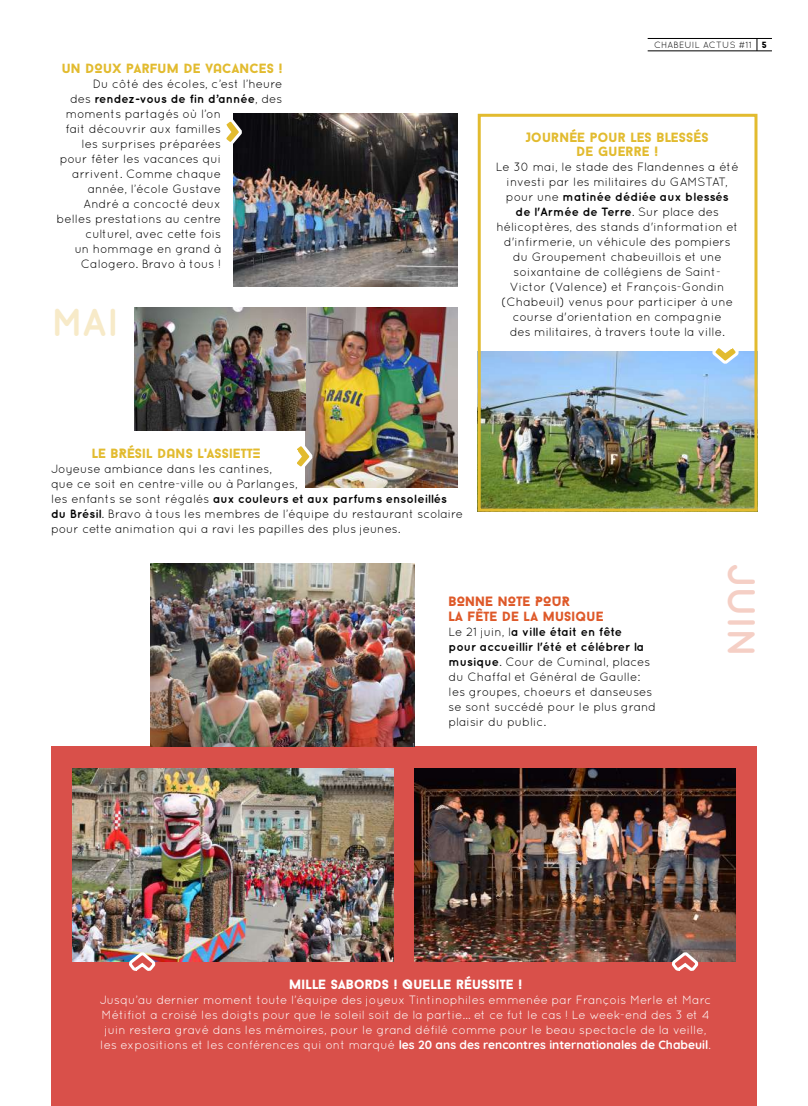
<style>
.page{position:relative;width:808px;height:1106px;background:#fff}
.page>*{position:absolute;margin:0;border:0;box-sizing:border-box;transform-origin:0 0}
.t1{font:700 39px "Quicksand";color:#f5cfc5}
.t2{font:700 39px "Quicksand";color:#f7eac8}
.t3{font:900 13.5px/14.2px "Baron Neue";color:#e2bb2f;text-align:center}
.t4{font:900 13.5px/14.2px "Baron Neue";color:#de5929}
.t5{font:900 13.5px "Baron Neue";color:#fff}
.t6{font:12px/15px "Quicksand";color:#000}
.t7{font:12px/15px "Quicksand";color:#fff;text-align:center}
.t8{font:700 12px "Quicksand";letter-spacing:-.01em;color:#000}
.t9{font:9px "Quicksand";letter-spacing:.03em;color:#000}
.s1{font-weight:400}
.s2{font-family:"Baron Neue";font-weight:900}
.s3{font-weight:700}
</style>
<div class="page">
<div style="left:51px;top:747px;width:706px;height:359px;background:#d9504a"></div>
<img style="left:234px;top:113px;width:223px;height:173px">
<img style="left:482px;top:351px;width:271px;height:156px">
<div style="left:478px;top:114px;width:279px;height:397px;border:3px solid #e2bb2f"></div>
<img style="left:72px;top:768px;width:321px;height:193px">
<img style="left:415px;top:768px;width:321px;height:193px">
<svg style="left:226px;top:118px;width:19px;height:27px"></svg>
<svg style="left:712px;top:348px;width:27px;height:19px"></svg>
<svg style="left:671px;top:949px;width:27px;height:22px"></svg>
<svg style="left:128px;top:949px;width:27px;height:22px"></svg>
<img style="left:306px;top:307px;width:151px;height:180px">
<img style="left:135px;top:307px;width:171px;height:123px">
<svg style="left:297px;top:442px;width:18px;height:27px"></svg>
<img style="left:150px;top:563px;width:265px;height:184px">
<svg style="left:757px;top:39px;width:1px;height:12px"></svg>
<hr style="left:648px;top:38px;width:124px;height:1px;background:#000">
<hr style="left:648px;top:51px;width:124px;height:1px;background:#000">
<p class="t3" style="left:62px;top:61px;width:222px">UN DOUX PARFUM DE VАCANCES !</p>
<p class="t6" style="left:93px;top:76px;width:191px">Du côté des écoles, c’est l’heure</p>
<p class="t8" style="left:70px;top:91px;width:214px"><span class="s1">des</span> rendez-vous de fin d’année<span class="s1">, des</span></p>
<p class="t6" style="left:66px;top:106px;width:157px">moments partagés où l’on</p>
<p class="t6" style="left:66px;top:121px;width:157px">fait découvrir aux familles</p>
<p class="t6" style="left:81px;top:136px;width:141px">les surprises préparées</p>
<p class="t6" style="left:60px;top:151px;width:163px">pour fêter les vacances qui</p>
<p class="t6" style="left:72px;top:166px;width:150px">arrivent. Comme chaque</p>
<p class="t6" style="left:88px;top:181px;width:135px">année, l’école Gustave</p>
<p class="t6" style="left:84px;top:196px;width:139px">André a concocté deux</p>
<p class="t6" style="left:57px;top:211px;width:166px">belles prestations au centre</p>
<p class="t6" style="left:85px;top:226px;width:137px">culturel, avec cette fois</p>
<p class="t6" style="left:75px;top:241px;width:148px">un hommage en grand à</p>
<p class="t6" style="left:81px;top:256px;width:142px">Calogero. Bravo à tous !</p>
<h1 class="t2" style="left:51px;top:299px;width:69px">MAI</h1>
<p class="t9" style="left:654px;top:39px;width:114px">CHABEUIL ACTUS #11 <span class="s2">5</span></p>
<p class="t3" style="left:526px;top:130px;width:184px">JOURNÉE POUR LES BLESSÉS<br>DE GUERRE !</p>
<p class="t6" style="left:496px;top:159px;width:244px;text-align:center">Le 30 mai, le stade des Flandennes a été investi par les militaires du GAMSTAT, pour une <span class="s3">matinée dédiée aux blessés<br>de l'Armée de Terre</span>. Sur place des hélicoptères, des stands d'information et d'infirmerie, un véhicule des pompiers du Groupement chabeuillois et une soixantaine de collégiens de Saint-Victor (Valence) et François-Gondin (Chabeuil) venus pour participer à une course d'orientation en compagnie</p>
<p class="t6" style="left:510px;top:324px;width:217px">des militaires, à travers toute la ville.</p>
<p class="t3" style="left:92px;top:445px;width:170px">LE BRÉSIL DАNS L'ASSIETTE</p>
<p class="t6" style="left:51px;top:461px;width:414px">Joyeuse ambiance dans les cantines,<br>que ce soit en centre-ville ou à Parlanges,<br>les enfants se sont régalés <span class="s3">aux couleurs et aux parfums ensoleillés du Brésil</span>. Bravo à tous les membres de l’équipe du restaurant scolaire pour cette animation qui a ravi les papilles des plus jeunes.</p>
<p class="t4" style="left:448px;top:594px;width:157px">BONNE NOTE POUR<br>LA FÊTE DE LA MUSIQUE</p>
<p class="t6" style="left:448px;top:623px;width:209px">Le 21 juin, l<span class="s3">a ville était en fête<br>pour accueillir l'été et célébrer la musique</span>. Cour de Cuminal, places du Chaffal et Général de Gaulle: les groupes, choeurs et danseuses se sont succédé pour le plus grand plaisir du public.</p>
<h1 class="t1" style="left:765px;top:563px;width:96px;rotate:90deg">JUIN</h1>
<p class="t5" style="left:289px;top:975px;width:234px">MILLE SABORDS ! QUELLE RÉUSSITE !</p>
<p class="t7" style="left:100px;top:991px;width:613px">Jusqu’au dernier moment toute l’équipe des joyeux Tintinophiles emmenée par François Merle et Marc Métifiot a croisé les doigts pour que le soleil soit de la partie… et ce fut le cas ! Le week-end des 3 et 4 juin restera gravé dans les mémoires, pour le grand défilé comme pour le beau spectacle de la veille, les expositions et les conférences qui ont marqué <span class="s3">les 20 ans des rencontres internationales de Chabeuil</span>.</p>
</div>
